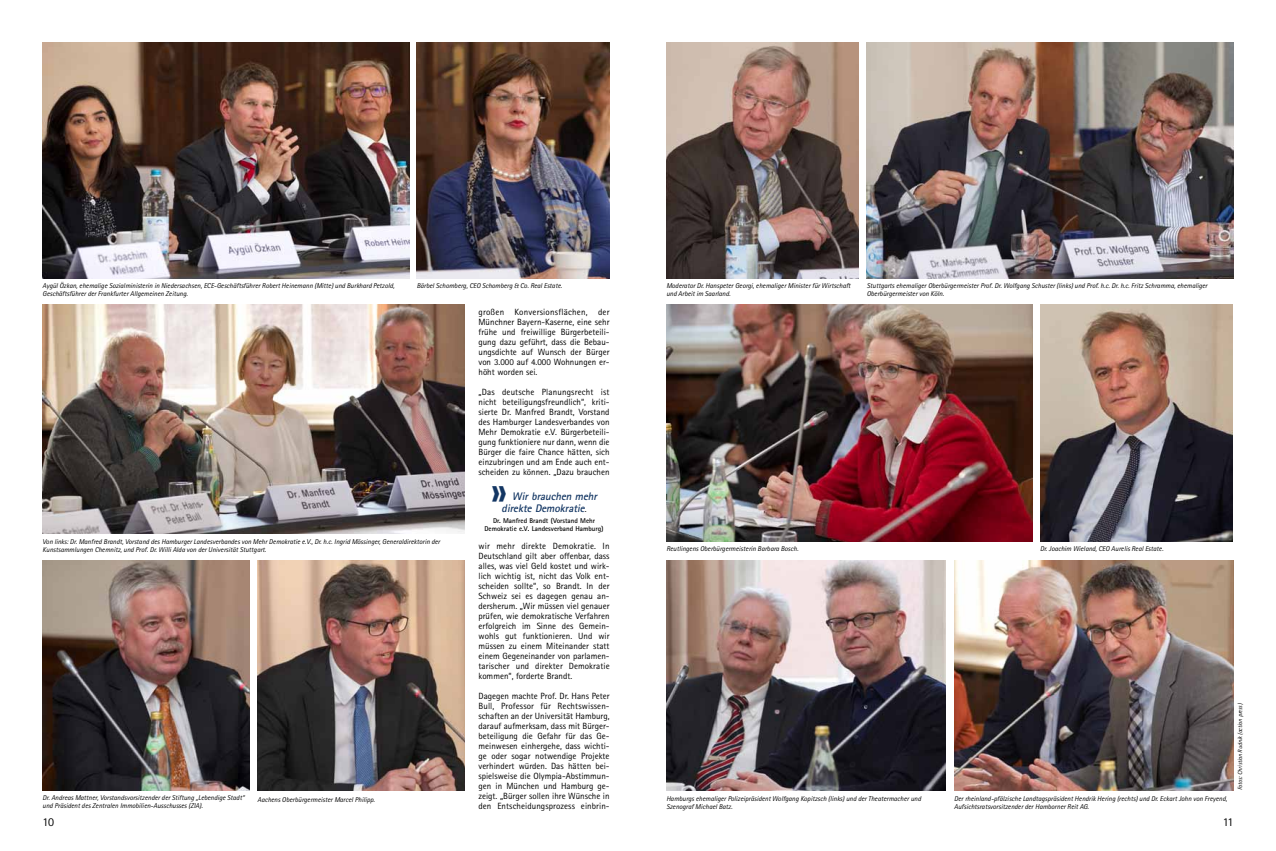
<style>
.page{position:relative;width:1276px;height:851px;background:#fff}
.page>*{position:absolute;margin:0;border:0;box-sizing:border-box;transform-origin:0 0}
.t1{font:800 40px "Rotis Sans Serif";color:#133663}
.t2{font:12px "Rotis Sans Serif";color:#000}
.t3{font:italic 700 11px/12px "Rotis Sans Serif";color:#133663}
.t4{font:9px/10px "Rotis Sans Serif";color:#000;text-align:justify}
.t5{font:italic 7px/8px "Rotis Sans Serif";color:#000}
.t6{font:700 7px/8px "Rotis Sans Serif";color:#000;text-align:center}
.t7{font:italic 6px "Rotis Sans Serif";letter-spacing:-.01em;color:#000}
.s1{font-weight:400;font-style:normal;font-size:9px;color:#000}
</style>
<div class="page">
<img style="left:417px;top:43px;width:192px;height:235px">
<img style="left:666px;top:43px;width:192px;height:235px">
<img style="left:43px;top:305px;width:421px;height:228px">
<img style="left:43px;top:560px;width:206px;height:230px">
<img style="left:257px;top:560px;width:207px;height:230px">
<img style="left:666px;top:560px;width:279px;height:230px">
<img style="left:666px;top:305px;width:366px;height:236px">
<img style="left:954px;top:560px;width:279px;height:229px">
<img style="left:1040px;top:305px;width:192px;height:236px">
<img style="left:43px;top:43px;width:366px;height:235px">
<img style="left:867px;top:43px;width:366px;height:235px">
<p class="t5" style="left:43px;top:281px;width:353px">Aygül Özkan, ehemalige Sozialministerin in Niedersachsen, ECE-Geschäftsführer Robert Heinemann (Mitte) und Burkhard Petzold,<br>Geschäftsführer der Frankfurter Allgemeinen Zeitung.</p>
<p class="t5" style="left:417px;top:281px;width:147px">Bärbel Schomberg, CEO Schomberg &amp; Co. Real Estate.</p>
<p class="t5" style="left:666px;top:281px;width:186px">Moderator Dr. Hanspeter Georgi, ehemaliger Minister für Wirtschaft und Arbeit im Saarland.</p>
<p class="t5" style="left:867px;top:281px;width:342px">Stuttgarts ehemaliger Oberbürgermeister Prof. Dr. Wolfgang Schuster (links) und Prof. h.c. Dr. h.c. Fritz Schramma, ehemaliger<br>Oberbürgermeister von Köln.</p>
<p class="t4" style="left:478px;top:306px;width:133px">großen Konversionsflächen, der Münchner Bayern-Kaserne, eine sehr frühe und freiwillige Bürgerbeteili&shy;gung dazu geführt, dass die Bebau&shy;ungsdichte auf Wunsch der Bürger von 3.000 auf 4.000 Wohnungen er&shy;höht worden sei.</p>
<p class="t4" style="left:478px;top:386px;width:133px">„Das deutsche Planungsrecht ist nicht beteiligungsfreundlich“, kriti&shy;sierte Dr. Manfred Brandt, Vorstand des Hamburger Landesverbandes von Mehr Demokratie e.V. Bürgerbeteili&shy;gung funktioniere nur dann, wenn die Bürger die faire Chance hätten, sich einzubringen und am Ende auch ent&shy;scheiden zu können. „Dazu brauchen</p>
<h1 class="t1" style="left:491px;top:465px;width:18px">»</h1>
<p class="t3" style="left:501px;top:490px;width:99px;text-indent:11px">Wir brauchen mehr direkte Demokratie<span class="s1">.</span></p>
<p class="t6" style="left:484px;top:516px;width:121px">Dr. Manfred Brandt (Vorstand Mehr<br>Demokratie e.V. Landesverband Hamburg)</p>
<p class="t4" style="left:478px;top:540px;width:133px">wir mehr direkte Demokratie. In Deutschland gilt aber offenbar, dass alles, was viel Geld kostet und wirk&shy;lich wichtig ist, nicht das Volk ent&shy;scheiden sollte“, so Brandt. In der Schweiz sei es dagegen genau an&shy;dersherum. „Wir müssen viel genauer prüfen, wie demokratische Verfahren erfolgreich im Sinne des Gemein&shy;wohls gut funktionieren. Und wir müssen zu einem Miteinander statt einem Gegeneinander von parlamen&shy;tarischer und direkter Demokratie kommen“, forderte Brandt.</p>
<p class="t4" style="left:478px;top:690px;width:133px">Dagegen machte Prof. Dr. Hans Peter Bull, Professor für Rechtswissen&shy;schaften an der Universität Hamburg, darauf aufmerksam, dass mit Bürger&shy;beteiligung die Gefahr für das Ge&shy;meinwesen einhergehe, dass wichti&shy;ge oder sogar notwendige Projekte verhindert würden. Das hätten bei&shy;spielsweise die Olympia-Abstimmun&shy;gen in München und Hamburg ge&shy;zeigt. „Bürger sollen ihre Wünsche in den Entscheidungsprozess einbrin-</p>
<p class="t5" style="left:43px;top:537px;width:399px">Von links: Dr. Manfred Brandt, Vorstand des Hamburger Landesverbandes von Mehr Demokratie e.V., Dr. h.c. Ingrid Mössinger, Generaldirektorin der<br>Kunstsammlungen Chemnitz, und Prof. Dr. Willi Alda von der Universität Stuttgart.</p>
<p class="t5" style="left:666px;top:545px;width:134px">Reutlingens Oberbürgermeisterin Barbara Bosch.</p>
<p class="t5" style="left:1040px;top:545px;width:125px">Dr. Joachim Wieland, CEO Aurelis Real Estate.</p>
<p class="t5" style="left:43px;top:793px;width:203px">Dr. Andreas Mattner, Vorstandsvorsitzender der Stiftung „Lebendige Stadt“ und Präsident des Zentralen Immobilien-Ausschusses (ZIA).</p>
<p class="t5" style="left:257px;top:795px;width:119px">Aachens Oberbürgermeister Marcel Philipp.</p>
<p class="t5" style="left:666px;top:794px;width:256px">Hamburgs ehemaliger Polizeipräsident Wolfgang Kopitzsch (links) und der Theatermacher und<br>Szenograf Michael Batz.</p>
<p class="t5" style="left:954px;top:794px;width:274px">Der rheinland-pfälzische Landtagspräsident Hendrik Hering (rechts) und Dr. Eckart John von Freyend,<br>Aufsichtsratsvorsitzender der Hamborner Reit AG.</p>
<p class="t7" style="left:1236px;top:790px;width:88px;rotate:-90deg">Fotos: Christian Rudnik (action press)</p>
<h2 class="t2" style="left:43px;top:814px;width:13px">10</h2>
<h2 class="t2" style="left:1222px;top:814px;width:12px">11</h2>
</div>
